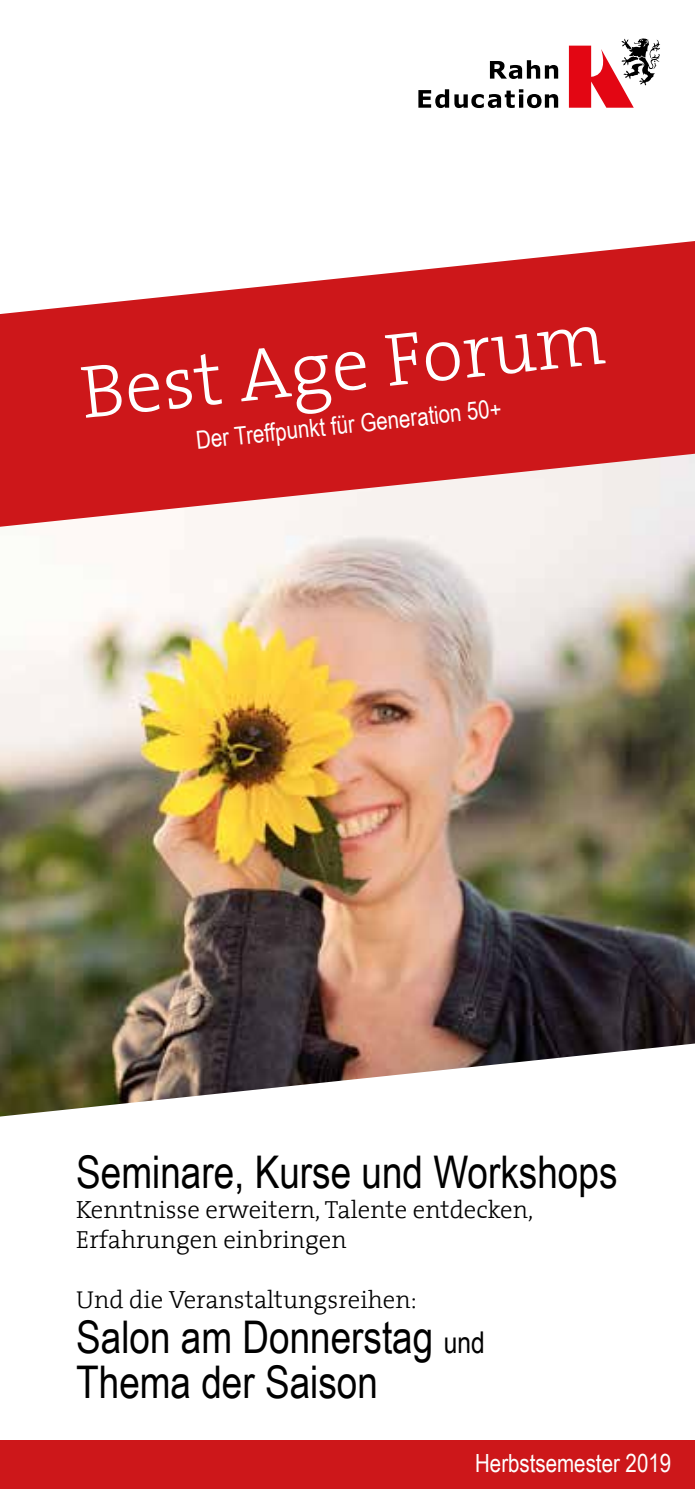
<style>
.page{position:relative;width:695px;height:1489px;background:#fff}
.page>*{position:absolute;margin:0;border:0;box-sizing:border-box;transform-origin:0 0}
.t1{font:300 75px "The Serif";color:#fff}
.t2{font:45px/45px "Arial Narrow";color:#000}
.t3{font:300 25px/30px "The Serif";color:#000}
.t4{font:25px "Arial Narrow";color:#fff}
.s1{font-size:30px}
</style>
<div class="page">
<img style="left:0;top:526px;width:694px;height:517px">
<svg style="left:490px;top:60px;width:68px;height:19px"></svg>
<svg style="left:418px;top:89px;width:140px;height:19px"></svg>
<svg style="left:568px;top:38px;width:92px;height:70px"></svg>
<svg style="left:0;top:241px;width:694px;height:285px;fill:#cd171a"></svg>
<svg style="left:0;top:1043px;width:694px;height:74px"></svg>
<div style="left:0;top:1440px;width:694px;height:48px;background:#cd171a"></div>
<h1 class="t1" style="left:75px;top:331px;width:527px;rotate:-6deg">Best Age Forum</h1>
<p class="t4" style="left:194px;top:422px;width:308px;rotate:-6deg">Der Treffpunkt für Generation 50+</p>
<h2 class="t2" style="left:76px;top:1147px;width:542px">Seminare, Kurse und Workshops</h2>
<p class="t3" style="left:76px;top:1193px;width:458px">Kenntnisse erweitern, Talente entdecken,<br>Erfahrungen einbringen</p>
<p class="t3" style="left:76px;top:1283px;width:342px">Und die Veranstaltungsreihen:</p>
<h2 class="t2" style="left:76px;top:1312px;width:410px">Salon am Donnerstag <span class="s1">und<br></span>Thema der Saison</h2>
<p class="t4" style="left:475px;top:1444px;width:197px">Herbstsemester 2019</p>
</div>
